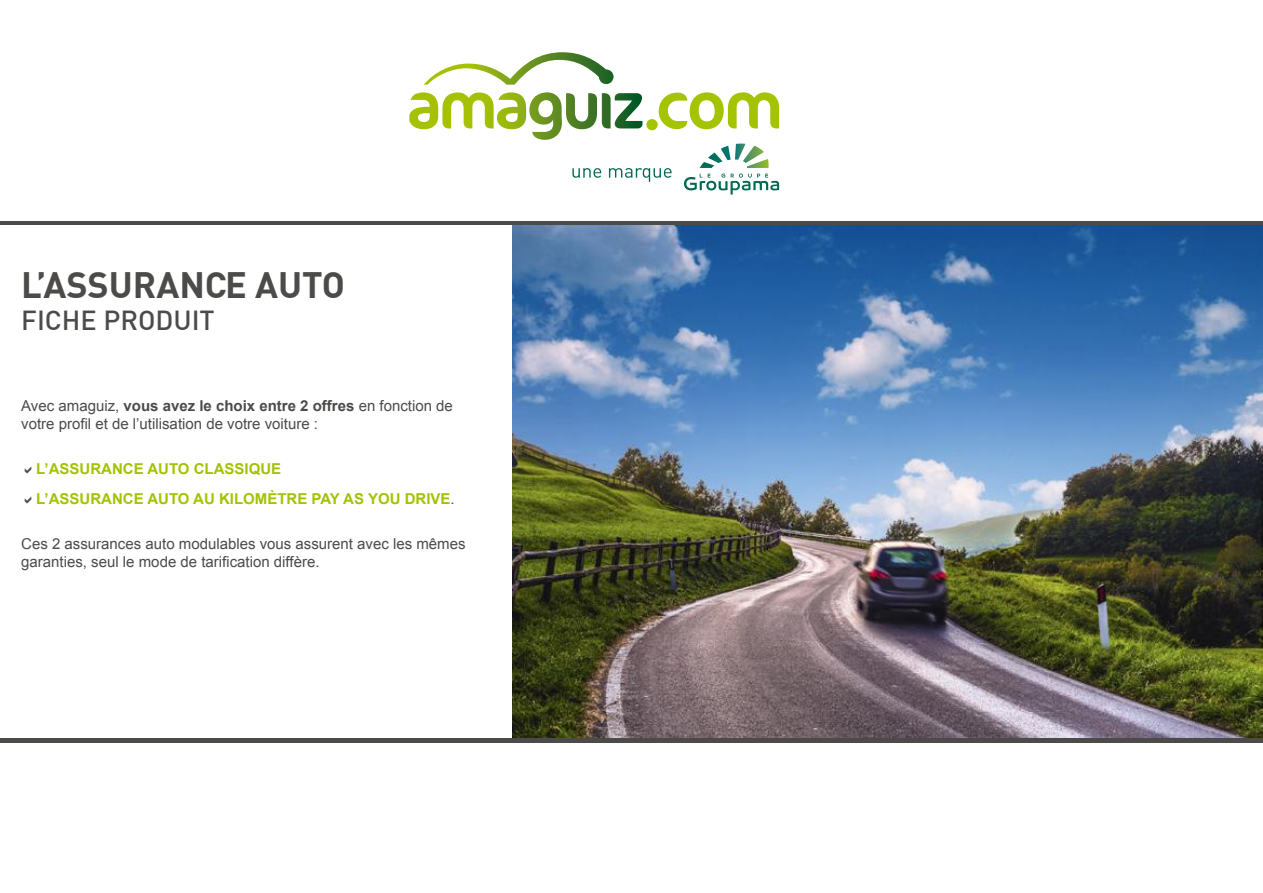
<style>
.page{position:relative;width:1263px;height:893px;background:#fff}
.page>*{position:absolute;margin:0;border:0;box-sizing:border-box;transform-origin:0 0}
.t1{font:700 36px "DIN";color:#4c4b4a}
.t2{font:500 27px "DIN";color:#4c4b4a}
.t3{font:15px/18px "Arial";color:#4c4b4a}
.t4{font:700 15px/30px "Arial";color:#a2c300}
.s1{font-weight:700}
.s2{font-weight:400;color:#4c4b4a}
</style>
<div class="page">
<div style="left:0;top:221px;width:1263px;height:16px;background:#4c4b4a"></div>
<div style="left:0;top:727px;width:1263px;height:15px;background:#4c4b4a"></div>
<div style="left:0;top:225px;width:576px;height:16px;background:#fff"></div>
<div style="left:0;top:723px;width:576px;height:15px;background:#fff"></div>
<img style="left:512px;top:225px;width:751px;height:513px">
<div style="left:646px;top:119px;width:12px;height:11px;background:#a4c300;border-radius:50%"></div>
<svg style="left:659px;top:92px;width:120px;height:37px"></svg>
<svg style="left:424px;top:52px;width:189px;height:33px"></svg>
<svg style="left:409px;top:92px;width:233px;height:48px"></svg>
<svg style="left:684px;top:174px;width:95px;height:21px"></svg>
<svg style="left:700px;top:144px;width:69px;height:24px"></svg>
<svg style="left:572px;top:168px;width:29px;height:10px"></svg>
<svg style="left:609px;top:168px;width:63px;height:14px"></svg>
<h1 class="t1" style="left:21px;top:261px;width:325px">L’ASSURANCE AUTO</h1>
<h2 class="t2" style="left:21px;top:303px;width:195px">FICHE PRODUIT</h2>
<p class="t3" style="left:21px;top:396px;width:433px">Avec amaguiz, <span class="s1">vous avez le choix entre 2 offres</span> en fonction de votre profil et de l’utilisation de votre voiture :</p>
<p class="t4" style="left:36px;top:454px;width:420px">L’ASSURANCE AUTO CLASSIQUE<br>L’ASSURANCE AUTO AU KILOMÈTRE PAY AS YOU DRIVE<span class="s2">.</span></p>
<p class="t3" style="left:21px;top:534px;width:446px">Ces 2 assurances auto modulables vous assurent avec les mêmes garanties, seul le mode de tarification diffère.</p>
</div>
